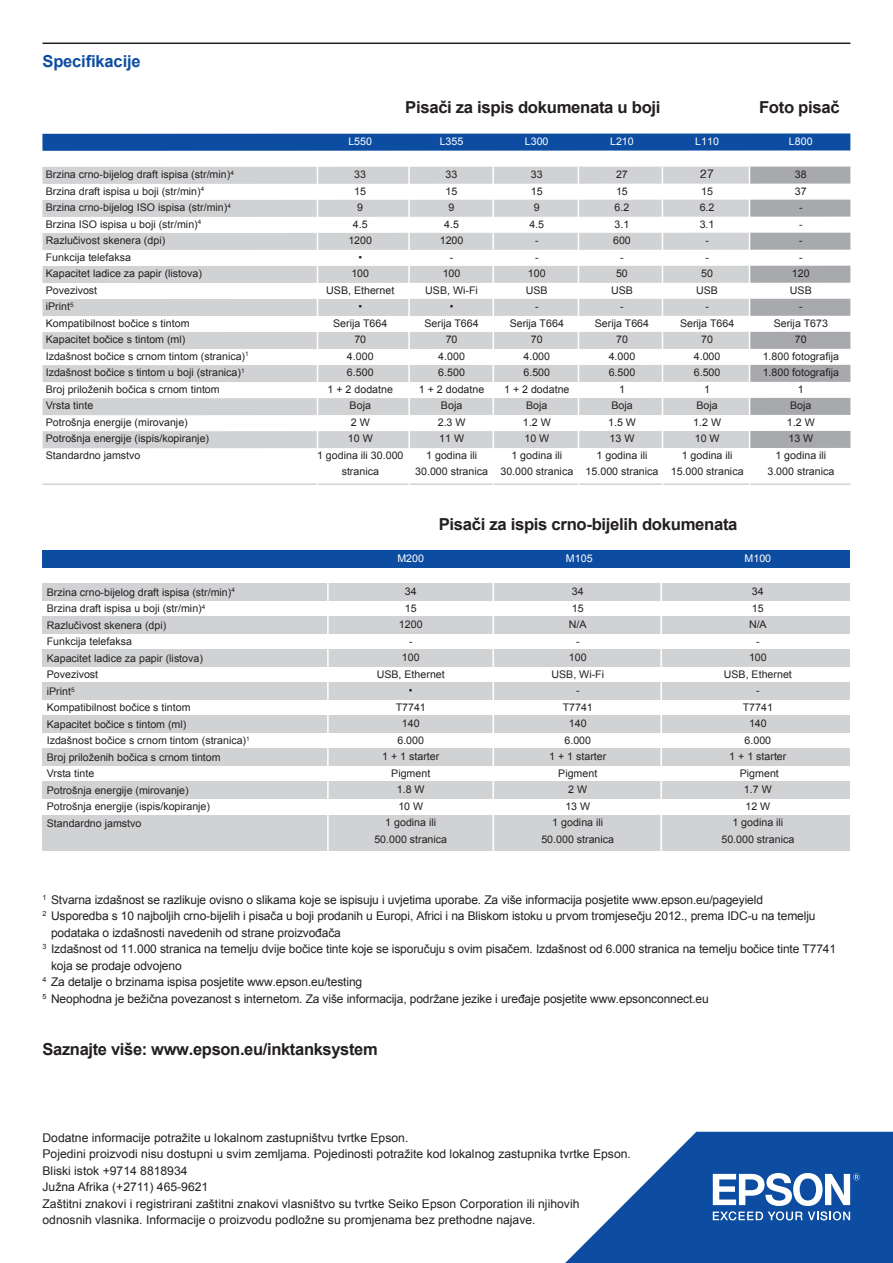
<style>
.page{position:relative;width:893px;height:1263px;background:#fff}
.page>*{position:absolute;margin:0;border:0;box-sizing:border-box;transform-origin:0 0}
.t1{font:700 16.5px "Arial";letter-spacing:-.02em;color:#231f20}
.t2{font:700 16.5px "Arial";letter-spacing:-.01em;color:#0d4da1}
.t3{font:12px/16.5px "Arial";letter-spacing:-.01em;color:#231f20}
.t4{font:12px "Helvetica Neue LT";color:#231f20}
.t5{font:10.5px/16.5px "Arial";color:#231f20;text-align:center}
.t6{font:10.5px "Arial";color:#fff}
</style>
<div class="page">
<hr style="left:43px;top:483px;width:807px;height:2px;background:#d1d2d4">
<div style="left:750px;top:167px;width:100px;height:17px;background:#a8a9ad"></div>
<div style="left:750px;top:200px;width:100px;height:17px;background:#a8a9ad"></div>
<div style="left:750px;top:233px;width:100px;height:17px;background:#a8a9ad"></div>
<div style="left:750px;top:266px;width:100px;height:17px;background:#a8a9ad"></div>
<div style="left:750px;top:299px;width:100px;height:17px;background:#a8a9ad"></div>
<div style="left:750px;top:332px;width:100px;height:17px;background:#a8a9ad"></div>
<div style="left:750px;top:365px;width:100px;height:17px;background:#a8a9ad"></div>
<div style="left:750px;top:398px;width:100px;height:17px;background:#a8a9ad"></div>
<div style="left:750px;top:431px;width:100px;height:17px;background:#a8a9ad"></div>
<div style="left:42px;top:167px;width:707px;height:17px;background:#d1d2d4"></div>
<div style="left:42px;top:200px;width:707px;height:17px;background:#d1d2d4"></div>
<div style="left:42px;top:233px;width:707px;height:17px;background:#d1d2d4"></div>
<div style="left:43px;top:266px;width:706px;height:17px;background:#d1d2d4"></div>
<div style="left:43px;top:299px;width:706px;height:17px;background:#d1d2d4"></div>
<div style="left:43px;top:332px;width:706px;height:17px;background:#d1d2d4"></div>
<div style="left:43px;top:365px;width:706px;height:17px;background:#d1d2d4"></div>
<div style="left:43px;top:398px;width:706px;height:17px;background:#d1d2d4"></div>
<div style="left:43px;top:431px;width:706px;height:17px;background:#d1d2d4"></div>
<svg style="left:565px;top:1132px;width:328px;height:131px"></svg>
<div style="left:42px;top:133px;width:808px;height:18px;background:#0d4da1"></div>
<hr style="left:317px;top:167px;width:1px;height:327px;background:#fff">
<hr style="left:408px;top:167px;width:2px;height:327px;background:#fff">
<hr style="left:492px;top:167px;width:2px;height:327px;background:#fff">
<hr style="left:578px;top:167px;width:1px;height:327px;background:#fff">
<hr style="left:749px;top:167px;width:1px;height:327px;background:#fff">
<hr style="left:662px;top:167px;width:1px;height:327px;background:#fff">
<div style="left:43px;top:584px;width:807px;height:17px;background:#d1d2d4"></div>
<div style="left:43px;top:617px;width:807px;height:17px;background:#d1d2d4"></div>
<div style="left:43px;top:650px;width:807px;height:17px;background:#d1d2d4"></div>
<div style="left:43px;top:683px;width:807px;height:17px;background:#d1d2d4"></div>
<div style="left:43px;top:716px;width:807px;height:17px;background:#d1d2d4"></div>
<div style="left:43px;top:749px;width:807px;height:17px;background:#d1d2d4"></div>
<div style="left:43px;top:782px;width:807px;height:17px;background:#d1d2d4"></div>
<div style="left:43px;top:815px;width:807px;height:35px;background:#d1d2d4"></div>
<div style="left:43px;top:550px;width:807px;height:17px;background:#0d4da1"></div>
<hr style="left:327px;top:575px;width:2px;height:278px;background:#fff">
<hr style="left:492px;top:575px;width:2px;height:278px;background:#fff">
<hr style="left:660px;top:575px;width:2px;height:278px;background:#fff">
<hr style="left:43px;top:43px;width:807px;height:1px;background:#231f20">
<h1 class="t2" style="left:43px;top:50px;width:100px">Specifikacije</h1>
<p class="t5" style="left:46px;top:167px;width:205px;text-align:left">Brzina crno-bijelog draft ispisa (str/min)<sup>4<br></sup>Brzina draft ispisa u boji (str/min)<sup>4<br></sup>Brzina crno-bijelog ISO ispisa (str/min)<sup>4<br></sup>Brzina ISO ispisa u boji (str/min)<sup>4<br></sup>Razlučivost skenera (dpi)<br>Funkcija telefaksa<br>Kapacitet ladice za papir (listova)<br>Povezivost<br>iPrint<sup>5<br></sup>Kompatibilnost bočice s tintom<br>Kapacitet bočice s tintom (ml)<br>Izdašnost bočice s crnom tintom (stranica)<sup>1<br></sup>Izdašnost bočice s tintom u boji (stranica)<sup>1<br></sup>Broj priloženih bočica s crnom tintom<br>Vrsta tinte<br>Potrošnja energije (mirovanje)<br>Potrošnja energije (ispis/kopiranje)<br>Standardno jamstvo</p>
<p class="t5" style="left:47px;top:584px;width:204px;text-align:left">Brzina crno-bijelog draft ispisa (str/min)<sup>4<br></sup>Brzina draft ispisa u boji (str/min)<sup>4<br></sup>Razlučivost skenera (dpi)<br>Funkcija telefaksa<br>Kapacitet ladice za papir (listova)<br>Povezivost<br>iPrint<sup>5<br></sup>Kompatibilnost bočice s tintom<br>Kapacitet bočice s tintom (ml)<br>Izdašnost bočice s crnom tintom (stranica)<sup>1<br></sup>Broj priloženih bočica s crnom tintom<br>Vrsta tinte<br>Potrošnja energije (mirovanje)<br>Potrošnja energije (ispis/kopiranje)<br>Standardno jamstvo</p>
<h1 class="t1" style="left:405px;top:96px;width:257px">Pisači za ispis dokumenata u boji</h1>
<h1 class="t1" style="left:759px;top:96px;width:82px">Foto pisač</h1>
<p class="t6" style="left:348px;top:135px;width:25px">L550</p>
<p class="t5" style="left:317px;top:167px;width:88px">33<br>15<br>9<br>4.5<br>1200<br>•<br>100<br>USB, Ethernet<br>•<br>Serija T664<br>70<br>4.000<br>6.500<br>1 + 2 dodatne<br>Boja<br>2 W<br>10 W<br>1 godina ili 30.000 stranica</p>
<p class="t6" style="left:440px;top:135px;width:25px">L355</p>
<p class="t5" style="left:415px;top:167px;width:74px">33<br>15<br>9<br>4.5<br>1200<br>-<br>100<br>USB, Wi-Fi<br>•<br>Serija T664<br>70<br>4.000<br>6.500<br>1 + 2 dodatne<br>Boja<br>2.3 W<br>11 W<br>1 godina ili<br>30.000 stranica</p>
<p class="t6" style="left:525px;top:135px;width:25px">L300</p>
<p class="t5" style="left:500px;top:166px;width:74px">33<br>15<br>9<br>4.5<br>-<br>-<br>100<br>USB<br>-<br>Serija T664<br>70<br>4.000<br>6.500<br>1 + 2 dodatne<br>Boja<br>1.2 W<br>10 W<br>1 godina ili<br>30.000 stranica</p>
<p class="t6" style="left:610px;top:135px;width:25px">L210</p>
<p class="t5" style="left:586px;top:166px;width:74px">27<br>15<br>6.2<br>3.1<br>600<br>-<br>50<br>USB<br>-<br>Serija T664<br>70<br>4.000<br>6.500<br>1<br>Boja<br>1.5 W<br>13 W<br>1 godina ili<br>15.000 stranica</p>
<p class="t6" style="left:695px;top:134px;width:25px">L110</p>
<p class="t4" style="left:700px;top:167px;width:15px">27</p>
<p class="t5" style="left:671px;top:183px;width:74px">15<br>6.2<br>3.1<br>-<br>-<br>50<br>USB<br>-<br>Serija T664<br>70<br>4.000<br>6.500<br>1<br>Boja<br>1.2 W<br>10 W<br>1 godina ili<br>15.000 stranica</p>
<h1 class="t1" style="left:439px;top:513px;width:300px">Pisači za ispis crno-bijelih dokumenata</h1>
<p class="t6" style="left:789px;top:135px;width:25px">L800</p>
<p class="t5" style="left:763px;top:167px;width:78px">38<br>37<br>-<br>-<br>-<br>-<br>120<br>USB<br>-<br>Serija T673<br>70<br>1.800 fotografija<br>1.800 fotografija<br>1<br>Boja<br>1.2 W<br>13 W<br>1 godina ili<br>3.000 stranica</p>
<p class="t6" style="left:397px;top:552px;width:28px">M200</p>
<p class="t5" style="left:374px;top:584px;width:74px">34<br>15<br>1200<br>-<br>100<br>USB, Ethernet •<br>T7741<br>140<br>6.000<br>1 + 1 starter<br>Pigment<br>1.8 W<br>10 W<br>1 godina ili<br>50.000 stranica</p>
<p class="t6" style="left:566px;top:552px;width:28px">M105</p>
<p class="t5" style="left:541px;top:583px;width:74px">34<br>15<br>N/A<br>-<br>100<br>USB, Wi-Fi<br>-<br>T7741<br>140<br>6.000<br>1 + 1 starter<br>Pigment<br>2 W<br>13 W<br>1 godina ili<br>50.000 stranica</p>
<p class="t6" style="left:744px;top:552px;width:28px">M100</p>
<p class="t5" style="left:721px;top:584px;width:74px">34<br>15<br>N/A<br>-<br>100<br>USB, Ethernet -<br>T7741<br>140<br>6.000<br>1 + 1 starter<br>Pigment<br>1.7 W<br>12 W<br>1 godina ili<br>50.000 stranica</p>
<p class="t3" style="left:43px;top:891px;width:722px"><sup>1</sup> Stvarna izdašnost se razlikuje ovisno o slikama koje se ispisuju i uvjetima uporabe. Za više informacija posjetite www.epson.eu/pageyield</p>
<p class="t3" style="left:43px;top:908px;width:775px"><sup>2</sup> Usporedba s 10 najboljih crno-bijelih i pisača u boji prodanih u Europi, Africi i na Bliskom istoku u prvom tromjesečju 2012., prema IDC-u na temelju</p>
<p class="t3" style="left:51px;top:924px;width:291px">podataka o izdašnosti navedenih od strane proizvođača</p>
<p class="t3" style="left:43px;top:941px;width:795px"><sup>3</sup> Izdašnost od 11.000 stranica na temelju dvije bočice tinte koje se isporučuju s ovim pisačem. Izdašnost od 6.000 stranica na temelju bočice tinte T7741</p>
<p class="t3" style="left:51px;top:957px;width:132px">koja se prodaje odvojeno</p>
<p class="t3" style="left:43px;top:974px;width:321px"><sup>4</sup> Za detalje o brzinama ispisa posjetite www.epson.eu/testing</p>
<p class="t3" style="left:43px;top:990px;width:668px"><sup>5</sup> Neophodna je bežična povezanost s internetom. Za više informacija, podržane jezike i uređaje posjetite www.epsonconnect.eu</p>
<h1 class="t1" style="left:43px;top:1038px;width:337px">Saznajte više: www.epson.eu/inktanksystem</h1>
<p class="t3" style="left:43px;top:1129px;width:590px">Dodatne informacije potražite u lokalnom zastupništvu tvrtke Epson.<br>Pojedini proizvodi nisu dostupni u svim zemljama. Pojedinosti potražite kod lokalnog zastupnika tvrtke Epson.<br>Bliski istok +9714 8818934<br>Južna Afrika (+2711) 465-9621<br>Zaštitni znakovi i registrirani zaštitni znakovi vlasništvo su tvrtke Seiko Epson Corporation ili njihovih odnosnih vlasnika. Informacije o proizvodu podložne su promjenama bez prethodne najave.</p>
</div>
